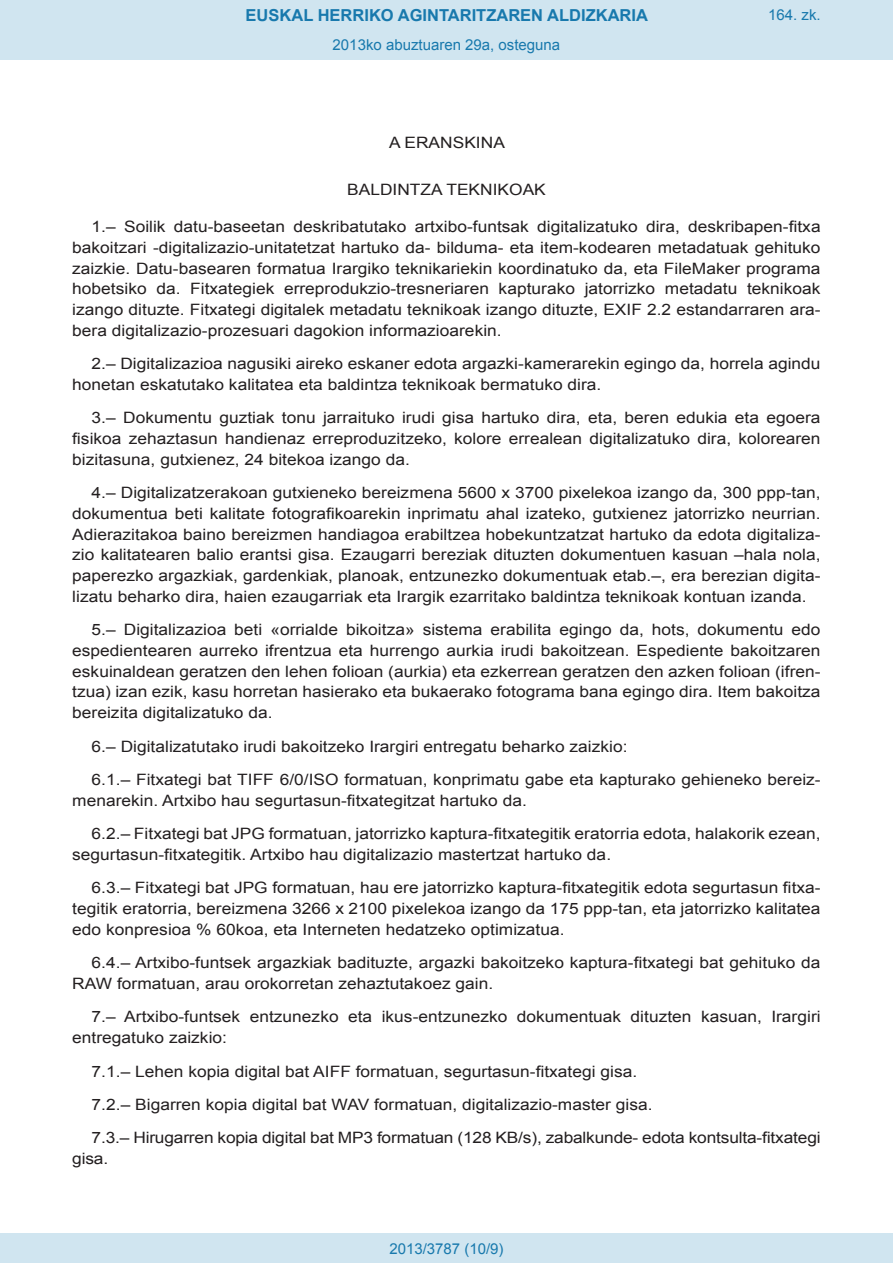
<style>
.page{position:relative;width:893px;height:1263px;background:#fff}
.page>*{position:absolute;margin:0;border:0;box-sizing:border-box;transform-origin:0 0}
.t1{font:700 16.5px "Arial";color:#1879ad}
.BOPVDetalle{font:15.6px/20.7px "Arial";color:#231f20;scale:1.11 1}
.BOPVClave{font:15.6px "Arial";color:#231f20;scale:1.11 1}
.Paginacion_Centro{font:15px "Arial";color:#1879ad}
</style>
<div class="page">
<div style="left:0;top:0;width:893px;height:60px;background:#d0e5f0"></div>
<div style="left:0;top:1233px;width:893px;height:30px;background:#d0e5f0"></div>
<p class="t1" style="left:246px;top:4px;width:404px">EUSKAL HERRIKO AGINTARITZAREN ALDIZKARIA</p>
<p class="Paginacion_Centro" style="left:333px;top:35px;width:229px">2013ko abuztuaren 29a, osteguna</p>
<p class="Paginacion_Centro" style="left:768px;top:5px;width:54px">164. zk.</p>
<p class="BOPVClave" style="left:389px;top:132px;width:106px">A ERANSKINA</p>
<p class="BOPVClave" style="left:347px;top:179px;width:180px">BALDINTZA TEKNIKOAK</p>
<p class="BOPVDetalle" style="left:72px;top:217px;width:676px;text-align:justify;text-indent:19px">1.– Soilik datu-baseetan deskribatutako artxibo-funtsak digitalizatuko dira, deskribapen-fitxa bakoitzari -digitalizazio-unitatetzat hartuko da- bilduma- eta item-kodearen metadatuak gehituko zaizkie. Datu-basearen formatua Irargiko teknikariekin koordinatuko da, eta FileMaker programa hobetsiko da. Fitxategiek erreprodukzio-tresneriaren kapturako jatorrizko metadatu teknikoak izango dituzte. Fitxategi digitalek metadatu teknikoak izango dituzte, EXIF 2.2 estandarraren ara&shy;bera digitalizazio-prozesuari dagokion informazioarekin.</p>
<p class="BOPVDetalle" style="left:72px;top:354px;width:676px;text-indent:19px">2.– Digitalizazioa nagusiki aireko eskaner edota argazki-kamerarekin egingo da, horrela agindu honetan eskatutako kalitatea eta baldintza teknikoak bermatuko dira.</p>
<p class="BOPVDetalle" style="left:72px;top:408px;width:676px;text-align:justify;text-indent:19px">3.– Dokumentu guztiak tonu jarraituko irudi gisa hartuko dira, eta, beren edukia eta egoera fisikoa zehaztasun handienaz erreproduzitzeko, kolore errealean digitalizatuko dira, kolorearen bizitasuna, gutxienez, 24 bitekoa izango da.</p>
<p class="BOPVDetalle" style="left:72px;top:483px;width:676px;text-align:justify;text-indent:19px">4.– Digitalizatzerakoan gutxieneko bereizmena 5600 x 3700 pixelekoa izango da, 300 ppp-tan, dokumentua beti kalitate fotografikoarekin inprimatu ahal izateko, gutxienez jatorrizko neurrian.<br>Adierazitakoa baino bereizmen handiagoa erabiltzea hobekuntzatzat hartuko da edota digitaliza&shy;zio kalitatearen balio erantsi gisa. Ezaugarri bereziak dituzten dokumentuen kasuan –hala nola, paperezko argazkiak, gardenkiak, planoak, entzunezko dokumentuak etab.–, era berezian digita&shy;lizatu beharko dira, haien ezaugarriak eta Irargik ezarritako baldintza teknikoak kontuan izanda.</p>
<p class="BOPVDetalle" style="left:72px;top:620px;width:676px;text-align:justify;text-indent:19px">5.– Digitalizazioa beti «orrialde bikoitza» sistema erabilita egingo da, hots, dokumentu edo espedientearen aurreko ifrentzua eta hurrengo aurkia irudi bakoitzean. Espediente bakoitzaren eskuinaldean geratzen den lehen folioan (aurkia) eta ezkerrean geratzen den azken folioan (ifren&shy;tzua) izan ezik, kasu horretan hasierako eta bukaerako fotograma bana egingo dira. Item bakoitza bereizita digitalizatuko da.</p>
<p class="BOPVDetalle" style="left:92px;top:736px;width:484px">6.– Digitalizatutako irudi bakoitzeko Irargiri entregatu beharko zaizkio:</p>
<p class="BOPVDetalle" style="left:72px;top:769px;width:676px;text-indent:19px">6.1.– Fitxategi bat TIFF 6/0/ISO formatuan, konprimatu gabe eta kapturako gehieneko bereiz&shy;menarekin. Artxibo hau segurtasun-fitxategitzat hartuko da.</p>
<p class="BOPVDetalle" style="left:72px;top:823px;width:676px;text-indent:19px">6.2.– Fitxategi bat JPG formatuan, jatorrizko kaptura-fitxategitik eratorria edota, halakorik ezean, segurtasun-fitxategitik. Artxibo hau digitalizazio mastertzat hartuko da.</p>
<p class="BOPVDetalle" style="left:72px;top:878px;width:676px;text-align:justify;text-indent:19px">6.3.– Fitxategi bat JPG formatuan, hau ere jatorrizko kaptura-fitxategitik edota segurtasun fitxa&shy;tegitik eratorria, bereizmena 3266 x 2100 pixelekoa izango da 175 ppp-tan, eta jatorrizko kalitatea edo konpresioa % 60koa, eta Interneten hedatzeko optimizatua.</p>
<p class="BOPVDetalle" style="left:72px;top:952px;width:676px;text-indent:19px">6.4.– Artxibo-funtsek argazkiak badituzte, argazki bakoitzeko kaptura-fitxategi bat gehituko da<br>RAW formatuan, arau orokorretan zehaztutakoez gain.</p>
<p class="BOPVDetalle" style="left:72px;top:1007px;width:676px;text-indent:19px">7.– Artxibo-funtsek entzunezko eta ikus-entzunezko dokumentuak dituzten kasuan, Irargiri entregatuko zaizkio:</p>
<p class="BOPVDetalle" style="left:92px;top:1061px;width:493px">7.1.– Lehen kopia digital bat AIFF formatuan, segurtasun-fitxategi gisa.</p>
<p class="BOPVDetalle" style="left:92px;top:1094px;width:507px">7.2.– Bigarren kopia digital bat WAV formatuan, digitalizazio-master gisa.</p>
<p class="BOPVDetalle" style="left:72px;top:1128px;width:676px;text-indent:19px">7.3.– Hirugarren kopia digital bat MP3 formatuan (128 KB/s), zabalkunde- edota kontsulta-fitxategi gisa.</p>
<p class="Paginacion_Centro" style="left:389px;top:1238px;width:116px">2013/3787 (10/9)</p>
</div>
